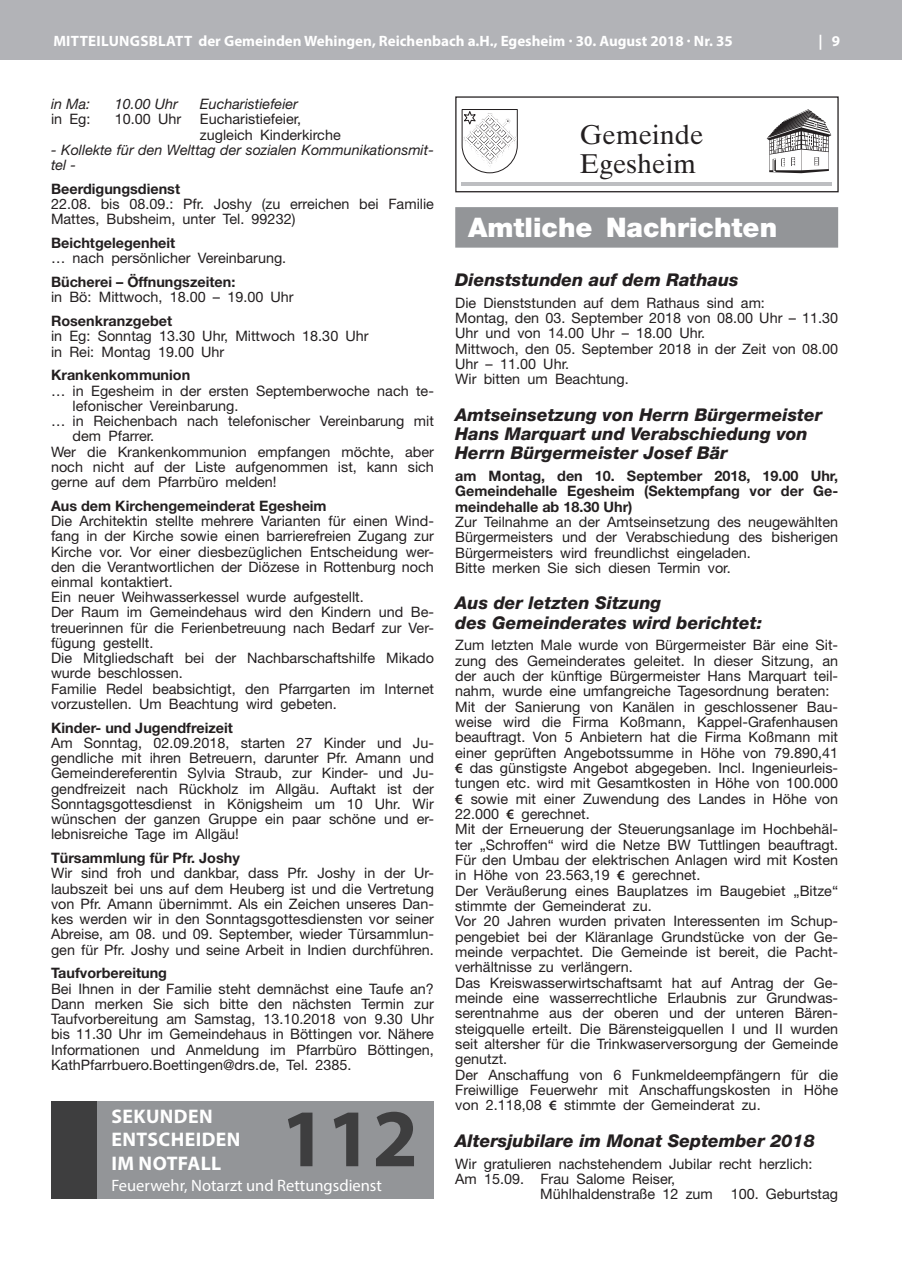
<style>
.page{position:relative;width:902px;height:1280px;background:#fff}
.page>*{position:absolute;margin:0;border:0;box-sizing:border-box;transform-origin:0 0}
.t1{font:700 82.5px "Myriad Pro";color:#3e3e3f}
.t2{font:27.15px/28.8px "Times Ten";color:#231f20}
.t3{font:900 27px "Helvetica Neue";color:#fff}
.t4{font:700 19.8px/23.7px "Myriad Pro";letter-spacing:.02em;color:#fff}
.t5{font:italic 800 17.55px/19.4px "Helvetica Neue";color:#231f20}
.t6{font:16.5px "Myriad Pro";color:#fff}
.t7{font:700 15px "Myriad Pro";color:#fff}
.t8{font:14.4px/15.3px "Helvetica Neue";color:#231f20}
.t9{font:700 14.4px/15.3px "Helvetica Neue";color:#231f20;text-align:justify}
.t10{font:italic 14.4px/15.3px "Helvetica Neue";color:#231f20}
.s1{font-family:"Myriad Pro";font-weight:600}
</style>
<div class="page">
<div style="left:0;top:0;width:901px;height:60px;background:#b2b3b7"></div>
<div style="left:455px;top:207px;width:383px;height:41px;background:#939598"></div>
<div style="left:455px;top:96px;width:383px;height:96px;border:1px solid #231f20"></div>
<svg style="left:766px;top:109px;width:65px;height:64px"></svg>
<svg style="left:461px;top:109px;width:57px;height:65px"></svg>
<hr style="left:461px;top:183px;width:371px;height:3px;background:#bdbec1">
<div style="left:97px;top:1101px;width:337px;height:98px;background:#939598"></div>
<div style="left:51px;top:1101px;width:46px;height:98px;background:#3e3e3f"></div>
<p class="t7" style="left:53px;top:31px;width:680px">MITTEILUNGSBLATT der Gemeinden Wehingen, Reichenbach a.H., Egesheim · 30. August 2018 · Nr. 35</p>
<p class="t7" style="left:818px;top:31px;width:23px">| 9</p>
<p class="t10" style="left:51px;top:96px;width:41px">in Ma:</p>
<p class="t10" style="left:115px;top:96px;width:65px">10.00 Uhr</p>
<p class="t10" style="left:200px;top:96px;width:100px">Eucharistiefeier</p>
<p class="t8" style="left:51px;top:111px;width:41px">in Eg:</p>
<p class="t8" style="left:115px;top:111px;width:68px">10.00 Uhr</p>
<p class="t8" style="left:200px;top:111px;width:142px">Eucharistiefeier, zugleich Kinderkirche</p>
<p class="t10" style="left:51px;top:142px;width:384px">- Kollekte für den Welttag der sozialen Kommunikationsmit&shy;tel -</p>
<p class="t9" style="left:51px;top:181px;width:130px">Beerdigungsdienst</p>
<p class="t8" style="left:51px;top:196px;width:384px">22.08. bis 08.09.: Pfr. Joshy (zu erreichen bei Familie<br>Mattes, Bubsheim, unter Tel. 99232)</p>
<p class="t9" style="left:51px;top:235px;width:126px">Beichtgelegenheit</p>
<p class="t8" style="left:51px;top:250px;width:237px">… nach persönlicher Vereinbarung.</p>
<p class="t9" style="left:51px;top:274px;width:186px">Bücherei – Öffnungszeiten:</p>
<p class="t8" style="left:51px;top:289px;width:244px">in Bö: Mittwoch, 18.00 – 19.00 Uhr</p>
<p class="t9" style="left:51px;top:313px;width:122px">Rosenkranzgebet</p>
<p class="t8" style="left:51px;top:328px;width:319px">in Eg: Sonntag 13.30 Uhr, Mittwoch 18.30 Uhr in Rei: Montag 19.00 Uhr</p>
<p class="t9" style="left:51px;top:367px;width:141px">Krankenkommunion</p>
<p class="t8" style="left:51px;top:383px;width:384px">… in Egesheim in der ersten Septemberwoche nach te-</p>
<p class="t8" style="left:73px;top:398px;width:167px">lefonischer Vereinbarung.</p>
<p class="t8" style="left:51px;top:413px;width:384px">… in Reichenbach nach telefonischer Vereinbarung mit</p>
<p class="t8" style="left:73px;top:428px;width:83px">dem Pfarrer.</p>
<p class="t8" style="left:51px;top:443px;width:384px">Wer die Krankenkommunion empfangen möchte, aber</p>
<p class="t8" style="left:51px;top:459px;width:384px">noch nicht auf der Liste aufgenommen ist, kann sich</p>
<p class="t8" style="left:51px;top:474px;width:227px">gerne auf dem Pfarrbüro melden!</p>
<p class="t9" style="left:51px;top:498px;width:277px">Aus dem Kirchengemeinderat Egesheim</p>
<p class="t8" style="left:51px;top:513px;width:384px">Die Architektin stellte mehrere Varianten für einen Wind&shy;fang in der Kirche sowie einen barrierefreien Zugang zur Kirche vor. Vor einer diesbezüglichen Entscheidung wer&shy;den die Verantwortlichen der Diözese in Rottenburg noch einmal kontaktiert.<br>Ein neuer Weihwasserkessel wurde aufgestellt.<br>Der Raum im Gemeindehaus wird den Kindern und Be&shy;treuerinnen für die Ferienbetreuung nach Bedarf zur Ver&shy;fügung gestellt.<br>Die Mitgliedschaft bei der Nachbarschaftshilfe Mikado wurde beschlossen.<br>Familie Redel beabsichtigt, den Pfarrgarten im Internet vorzustellen. Um Beachtung wird gebeten.</p>
<p class="t9" style="left:51px;top:719px;width:183px">Kinder- und Jugendfreizeit</p>
<p class="t8" style="left:51px;top:735px;width:384px;text-align:justify">Am Sonntag, 02.09.2018, starten 27 Kinder und Ju&shy;gendliche mit ihren Betreuern, darunter Pfr. Amann und Gemeindereferentin Sylvia Straub, zur Kinder- und Ju&shy;gendfreizeit nach Rückholz im Allgäu. Auftakt ist der Sonntagsgottesdienst in Königsheim um 10 Uhr. Wir wünschen der ganzen Gruppe ein paar schöne und er&shy;lebnisreiche Tage im Allgäu!</p>
<p class="t9" style="left:51px;top:850px;width:190px">Türsammlung für Pfr. Joshy</p>
<p class="t8" style="left:51px;top:865px;width:384px;text-align:justify">Wir sind froh und dankbar, dass Pfr. Joshy in der Ur&shy;laubszeit bei uns auf dem Heuberg ist und die Vertretung von Pfr. Amann übernimmt. Als ein Zeichen unseres Dan&shy;kes werden wir in den Sonntagsgottesdiensten vor seiner Abreise, am 08. und 09. September, wieder Türsammlun&shy;gen für Pfr. Joshy und seine Arbeit in Indien durchführen.</p>
<p class="t9" style="left:51px;top:965px;width:117px">Taufvorbereitung</p>
<p class="t8" style="left:51px;top:980px;width:384px;text-align:justify">Bei Ihnen in der Familie steht demnächst eine Taufe an?<br>Dann merken Sie sich bitte den nächsten Termin zur Taufvorbereitung am Samstag, 13.10.2018 von 9.30 Uhr bis 11.30 Uhr im Gemeindehaus in Böttingen vor. Nähere Informationen und Anmeldung im Pfarrbüro Böttingen, KathPfarrbuero.Boettingen@drs.de, Tel. 2385.</p>
<h3 class="t4" style="left:111px;top:1103px;width:130px">SEKUNDEN<br>ENTSCHEIDEN<br>IM NOTFALL</h3>
<p class="t6" style="left:111px;top:1175px;width:272px">Feuerwehr, Notarzt und Rettungsdienst</p>
<h1 class="t1" style="left:281px;top:1085px;width:139px">112</h1>
<h2 class="t2" style="left:579px;top:121px;width:125px">Gemeinde<br>Egesheim</h2>
<h3 class="t3" style="left:468px;top:211px;width:310px">Amtliche Nachrichten</h3>
<p class="t5" style="left:455px;top:270px;width:285px">Dienststunden auf dem Rathaus</p>
<p class="t8" style="left:455px;top:295px;width:384px">Die Dienststunden auf dem Rathaus sind am:<br>Montag, den 03. September 2018 von 08.00 Uhr – 11.30<br>Uhr und von 14.00 Uhr – 18.00 Uhr.<br>Mittwoch, den 05. September 2018 in der Zeit von 08.00<br>Uhr – 11.00 Uhr.<br>Wir bitten um Beachtung.</p>
<p class="t5" style="left:455px;top:405px;width:368px">Amtseinsetzung von Herrn Bürgermeister<br>Hans Marquart und Verabschiedung von<br>Herrn Bürgermeister Josef Bär</p>
<p class="t9" style="left:455px;top:468px;width:384px">am Montag, den 10. September 2018, 19.00 Uhr, Gemeindehalle Egesheim (Sektempfang vor der Ge&shy;meindehalle ab 18.30 Uhr)</p>
<p class="t8" style="left:455px;top:514px;width:384px">Zur Teilnahme an der Amtseinsetzung des neugewählten Bürgermeisters und der Verabschiedung des bisherigen Bürgermeisters wird freundlichst eingeladen.<br>Bitte merken Sie sich diesen Termin vor.</p>
<p class="t5" style="left:455px;top:593px;width:308px">Aus der letzten Sitzung<br>des Gemeinderates wird berichtet:</p>
<p class="t8" style="left:455px;top:637px;width:384px">Zum letzten Male wurde von Bürgermeister Bär eine Sit&shy;zung des Gemeinderates geleitet. In dieser Sitzung, an der auch der künftige Bürgermeister Hans Marquart teil&shy;nahm, wurde eine umfangreiche Tagesordnung beraten:<br>Mit der Sanierung von Kanälen in geschlossener Bau&shy;weise wird die Firma Koßmann, Kappel-Grafenhausen beauftragt. Von 5 Anbietern hat die Firma Koßmann mit einer geprüften Angebotssumme in Höhe von 79.890,41 <span class="s1">€</span> das günstigste Angebot abgegeben. Incl. Ingenieurleis&shy;tungen etc. wird mit Gesamtkosten in Höhe von 100.000 <span class="s1">€</span> sowie mit einer Zuwendung des Landes in Höhe von 22.000 <span class="s1">€</span> gerechnet.<br>Mit der Erneuerung der Steuerungsanlage im Hochbehäl&shy;ter „Schroffen“ wird die Netze BW Tuttlingen beauftragt.<br>Für den Umbau der elektrischen Anlagen wird mit Kosten in Höhe von 23.563,19 <span class="s1">€</span> gerechnet.<br>Der Veräußerung eines Bauplatzes im Baugebiet „Bitze“ stimmte der Gemeinderat zu.<br>Vor 20 Jahren wurden privaten Interessenten im Schup&shy;pengebiet bei der Kläranlage Grundstücke von der Ge&shy;meinde verpachtet. Die Gemeinde ist bereit, die Pacht&shy;verhältnisse zu verlängern.<br>Das Kreiswasserwirtschaftsamt hat auf Antrag der Ge&shy;meinde eine wasserrechtliche Erlaubnis zur Grundwas&shy;serentnahme aus der oberen und der unteren Bären&shy;steigquelle erteilt. Die Bärensteigquellen I und II wurden seit altersher für die Trinkwaserversorgung der Gemeinde genutzt.<br>Der Anschaffung von 6 Funkmeldeempfängern für die Freiwillige Feuerwehr mit Anschaffungskosten in Höhe von 2.118,08 <span class="s1">€</span> stimmte der Gemeinderat zu.</p>
<p class="t5" style="left:455px;top:1131px;width:361px">Altersjubilare im Monat September 2018</p>
<p class="t8" style="left:455px;top:1155px;width:359px">Wir gratulieren nachstehendem Jubilar recht herzlich:</p>
<p class="t8" style="left:455px;top:1171px;width:221px">Am 15.09. Frau Salome Reiser,</p>
<p class="t8" style="left:540px;top:1186px;width:299px">Mühlhaldenstraße 12 zum 100. Geburtstag</p>
</div>
